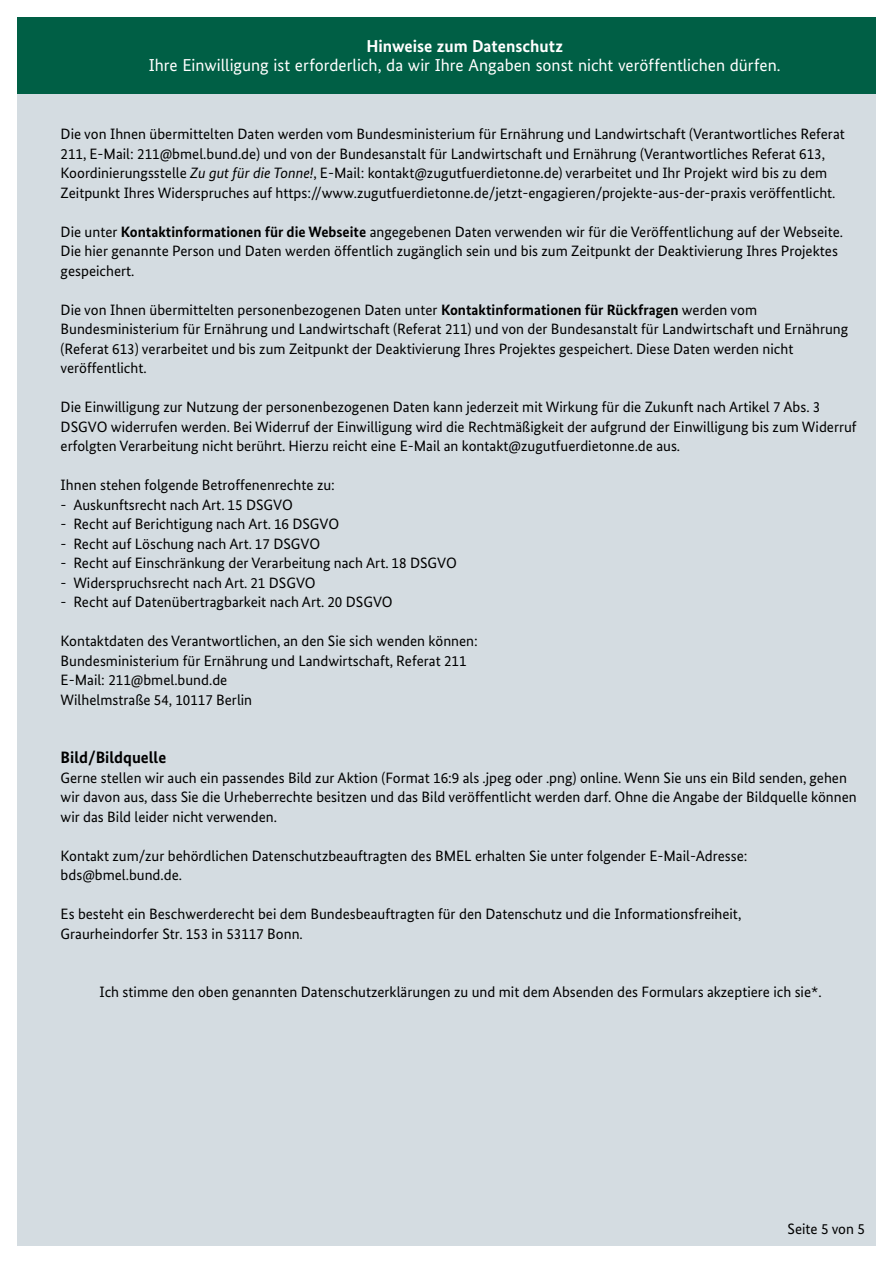
<style>
.page{position:relative;width:893px;height:1263px;background:#fff}
.page>*{position:absolute;margin:0;border:0;box-sizing:border-box;transform-origin:0 0}
.t1{font:17.25px "Bundes Sans";color:#fff}
.t2{font:700 17.25px "Bundes Sans";color:#fff}
.t3{font:700 16.5px "Bundes Sans";color:#000}
.t4{font:15px/19.5px "Bundes Sans";color:#000}
.s1{font-style:italic}
.s2{font-weight:700}
</style>
<div class="page">
<div style="left:17px;top:17px;width:859px;height:1229px;background:#d4dce1"></div>
<div style="left:17px;top:17px;width:859px;height:77px;background:#005f45"></div>
<h1 class="t2" style="left:366px;top:36px;width:198px">Hinweise zum Datenschutz</h1>
<p class="t1" style="left:149px;top:55px;width:633px">Ihre Einwilligung ist erforderlich, da wir Ihre Angaben sonst nicht veröffentlichen dürfen.</p>
<p class="t4" style="left:61px;top:124px;width:786px">Die von Ihnen übermittelten Daten werden vom Bundesministerium für Ernährung und Landwirtschaft (Verantwortliches Referat 211, E-Mail: 211@bmel.bund.de) und von der Bundesanstalt für Landwirtschaft und Ernährung (Verantwortliches Referat 613, Koordinierungsstelle <span class="s1">Zu gut für die Tonne!</span>, E-Mail: kontakt@zugutfuerdietonne.de) verarbeitet und Ihr Projekt wird bis zu dem Zeitpunkt Ihres Widerspruches auf https://www.zugutfuerdietonne.de/jetzt-engagieren/projekte-aus-der-praxis veröffentlicht.</p>
<p class="t4" style="left:61px;top:221px;width:784px">Die unter <span class="s2">Kontaktinformationen für die Webseite</span> angegebenen Daten verwenden wir für die Veröffentlichung auf der Webseite.<br>Die hier genannte Person und Daten werden öffentlich zugänglich sein und bis zum Zeitpunkt der Deaktivierung Ihres Projektes gespeichert.</p>
<p class="t4" style="left:61px;top:299px;width:789px">Die von Ihnen übermittelten personenbezogenen Daten unter <span class="s2">Kontaktinformationen für Rückfragen</span> werden vom Bundesministerium für Ernährung und Landwirtschaft (Referat 211) und von der Bundesanstalt für Landwirtschaft und Ernährung (Referat 613) verarbeitet und bis zum Zeitpunkt der Deaktivierung Ihres Projektes gespeichert. Diese Daten werden nicht veröffentlicht.</p>
<p class="t4" style="left:61px;top:397px;width:798px">Die Einwilligung zur Nutzung der personenbezogenen Daten kann jederzeit mit Wirkung für die Zukunft nach Artikel 7 Abs. 3<br>DSGVO widerrufen werden. Bei Widerruf der Einwilligung wird die Rechtmäßigkeit der aufgrund der Einwilligung bis zum Widerruf erfolgten Verarbeitung nicht berührt. Hierzu reicht eine E-Mail an kontakt@zugutfuerdietonne.de aus.</p>
<p class="t4" style="left:61px;top:475px;width:276px">Ihnen stehen folgende Betroffenenrechte zu:</p>
<p class="t4" style="left:61px;top:494px;width:234px">- Auskunftsrecht nach Art. 15 DSGVO</p>
<p class="t4" style="left:61px;top:514px;width:280px">- Recht auf Berichtigung nach Art. 16 DSGVO</p>
<p class="t4" style="left:61px;top:533px;width:261px">- Recht auf Löschung nach Art. 17 DSGVO</p>
<p class="t4" style="left:61px;top:553px;width:398px">- Recht auf Einschränkung der Verarbeitung nach Art. 18 DSGVO</p>
<p class="t4" style="left:61px;top:572px;width:257px">- Widerspruchsrecht nach Art. 21 DSGVO</p>
<p class="t4" style="left:61px;top:592px;width:334px">- Recht auf Datenübertragbarkeit nach Art. 20 DSGVO</p>
<p class="t4" style="left:61px;top:631px;width:419px">Kontaktdaten des Verantwortlichen, an den Sie sich wenden können:</p>
<p class="t4" style="left:61px;top:650px;width:407px">Bundesministerium für Ernährung und Landwirtschaft, Referat 211</p>
<p class="t4" style="left:61px;top:670px;width:168px">E-Mail: 211@bmel.bund.de</p>
<p class="t4" style="left:61px;top:689px;width:193px">Wilhelmstraße 54, 10117 Berlin</p>
<h2 class="t3" style="left:61px;top:747px;width:107px">Bild/Bildquelle</h2>
<p class="t4" style="left:61px;top:767px;width:798px">Gerne stellen wir auch ein passendes Bild zur Aktion (Format 16:9 als .jpeg oder .png) online. Wenn Sie uns ein Bild senden, gehen wir davon aus, dass Sie die Urheberrechte besitzen und das Bild veröffentlicht werden darf. Ohne die Angabe der Bildquelle können wir das Bild leider nicht verwenden.</p>
<p class="t4" style="left:61px;top:845px;width:688px">Kontakt zum/zur behördlichen Datenschutzbeauftragten des BMEL erhalten Sie unter folgender E-Mail-Adresse: bds@bmel.bund.de.</p>
<p class="t4" style="left:61px;top:904px;width:682px">Es besteht ein Beschwerderecht bei dem Bundesbeauftragten für den Datenschutz und die Informationsfreiheit,<br>Graurheindorfer Str. 153 in 53117 Bonn.</p>
<p class="t4" style="left:100px;top:982px;width:723px">Ich stimme den oben genannten Datenschutzerklärungen zu und mit dem Absenden des Formulars akzeptiere ich sie*.</p>
<p class="t4" style="left:787px;top:1219px;width:79px">Seite 5 von 5</p>
</div>
